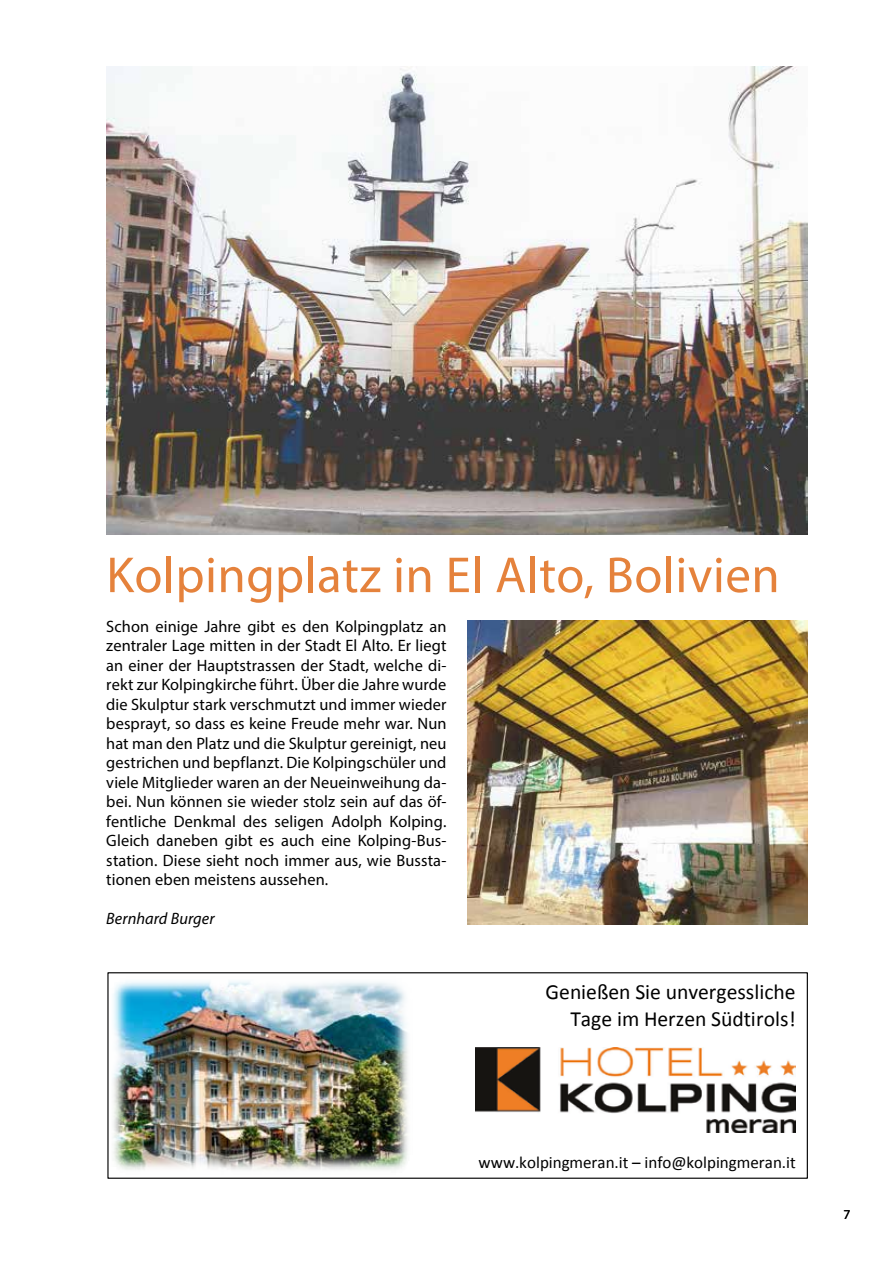
<style>
.page{position:relative;width:893px;height:1263px;background:#fff}
.page>*{position:absolute;margin:0;border:0;box-sizing:border-box;transform-origin:0 0}
.t1{font:51px "Myriad Pro";letter-spacing:.01em;color:#e5823c}
.t2{font:21.6px/26.4px "Calibri";color:#020202;text-align:right}
.t3{font:16.95px "Calibri";color:#020202}
.t4{font:16.5px/19.5px "Myriad Pro";letter-spacing:.005em;color:#000;text-align:justify}
.t5{font:italic 16.5px "Myriad Pro";letter-spacing:.005em;color:#000}
.t6{font:13.5px "Myriad Pro";color:#000}
</style>
<div class="page">
<img style="left:106px;top:66px;width:702px;height:468px">
<img style="left:468px;top:620px;width:340px;height:304px">
<div style="left:107px;top:972px;width:701px;height:207px;border:1px solid #020202"></div>
<img style="left:113px;top:981px;width:295px;height:189px">
<img style="left:476px;top:1047px;width:320px;height:86px">
<h1 class="t1" style="left:106px;top:544px;width:675px">Kolpingplatz in El Alto, Bolivien</h1>
<p class="t4" style="left:106px;top:616px;width:342px">Schon einige Jahre gibt es den Kolpingplatz an zentraler Lage mitten in der Stadt El Alto. Er liegt an einer der Hauptstrassen der Stadt, welche di&shy;rekt zur Kolpingkirche führt. Über die Jahre wurde die Skulptur stark verschmutzt und immer wieder besprayt, so dass es keine Freude mehr war. Nun hat man den Platz und die Skulptur gereinigt, neu gestrichen und bepflanzt. Die Kolpingschüler und viele Mitglieder waren an der Neueinweihung da&shy;bei. Nun können sie wieder stolz sein auf das öf&shy;fentliche Denkmal des seligen Adolph Kolping.<br>Gleich daneben gibt es auch eine Kolping-Bus&shy;station. Diese sieht noch immer aus, wie Bussta&shy;tionen eben meistens aussehen.</p>
<p class="t5" style="left:106px;top:909px;width:110px">Bernhard Burger</p>
<h2 class="t2" style="left:546px;top:979px;width:252px">Genießen Sie unvergessliche<br>Tage im Herzen Südtirols!</h2>
<p class="t3" style="left:479px;top:1152px;width:319px">www.kolpingmeran.it – info@kolpingmeran.it</p>
<p class="t6" style="left:843px;top:1206px;width:8px">7</p>
</div>
